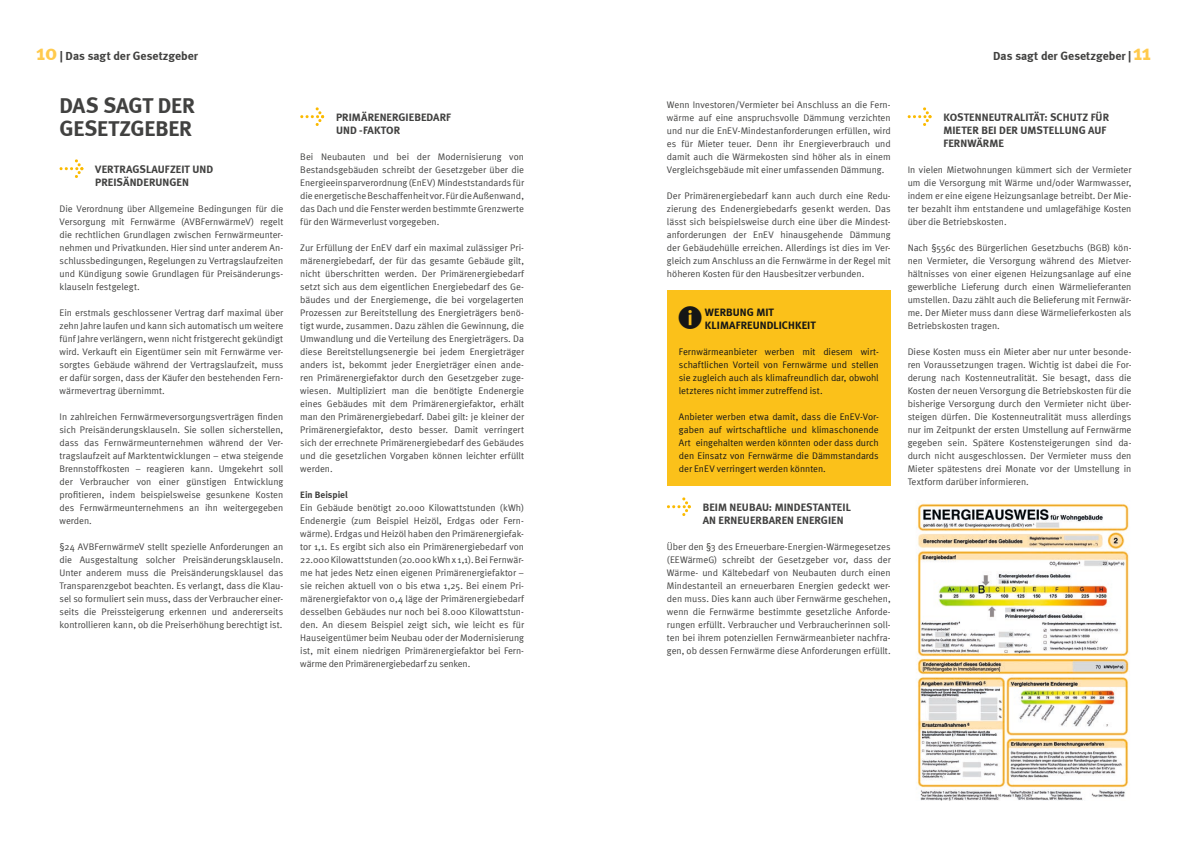
<style>
.page{position:relative;width:1191px;height:842px;background:#fff}
.page>*{position:absolute;margin:0;border:0;box-sizing:border-box;transform-origin:0 0}
.t1{font:700 22px/23px "Meta";letter-spacing:-.005em;color:#414140}
.t2{font:700 12px "Meta";color:#414140}
.t3{font:700 11px/13px "Meta";letter-spacing:.005em;color:#414140}
.t4{font:700 11px/13px "Meta";letter-spacing:.005em;color:#151616}
.t5{font:9.5px/13px "Meta Normal";color:#414140;text-align:justify}
.t6{font:9.5px/13px "Meta Normal";color:#151616;text-align:justify}
.t7{font:700 9.5px "Meta";color:#414140}
.s1{font-size:22px;color:#ffca4d}
</style>
<div class="page">
<div style="left:667px;top:290px;width:223px;height:195px;background:#fbc11a"></div>
<svg style="left:60px;top:159px;width:23px;height:19px"></svg>
<svg style="left:300px;top:107px;width:24px;height:19px"></svg>
<svg style="left:667px;top:497px;width:24px;height:19px"></svg>
<svg style="left:907px;top:107px;width:24px;height:19px"></svg>
<img style="left:917px;top:503px;width:212px;height:297px">
<p class="t2" style="left:36px;top:49px;width:163px"><span class="s1">10</span> | Das sagt der Gesetzgeber</p>
<p class="t2" style="left:993px;top:49px;width:159px">Das sagt der Gesetzgeber | <span class="s1">11</span></p>
<h1 class="t1" style="left:60px;top:93px;width:137px">DAS SAGT DER<br>GESETZGEBER</h1>
<p class="t3" style="left:95px;top:163px;width:119px">VERTRAGSLAUFZEIT UND<br>PREISÄNDERUNGEN</p>
<p class="t5" style="left:60px;top:202px;width:225px">Die Verordnung über Allgemeine Bedingungen für die Versorgung mit Fernwärme (AVBFernwärmeV) regelt die rechtlichen Grundlagen zwischen Fernwärmeunter&shy;nehmen und Privatkunden. Hier sind unter anderem An&shy;schlussbedingungen, Regelungen zu Vertragslaufzeiten und Kündigung sowie Grundlagen für Preisänderungs&shy;klauseln festgelegt.</p>
<p class="t5" style="left:60px;top:306px;width:225px">Ein erstmals geschlossener Vertrag darf maximal über zehn Jahre laufen und kann sich automatisch um weitere fünf Jahre verlängern, wenn nicht fristgerecht gekündigt wird. Verkauft ein Eigentümer sein mit Fernwärme ver&shy;sorgtes Gebäude während der Vertragslaufzeit, muss er dafür sorgen, dass der Käufer den bestehenden Fern&shy;wärmevertrag übernimmt.</p>
<p class="t5" style="left:60px;top:410px;width:225px">In zahlreichen Fernwärmeversorgungsverträgen finden sich Preisänderungsklauseln. Sie sollen sicherstellen, dass das Fernwärmeunternehmen während der Ver&shy;tragslaufzeit auf Marktentwicklungen – etwa steigende Brennstoffkosten – reagieren kann. Umgekehrt soll der Verbraucher von einer günstigen Entwicklung profitieren, indem beispielsweise gesunkene Kosten des Fernwärmeunternehmens an ihn weitergegeben werden.</p>
<p class="t5" style="left:60px;top:540px;width:225px">§24 AVBFernwärmeV stellt spezielle Anforderungen an die Ausgestaltung solcher Preisänderungsklauseln.<br>Unter anderem muss die Preisänderungsklausel das Transparenzgebot beachten. Es verlangt, dass die Klau&shy;sel so formuliert sein muss, dass der Verbraucher einer&shy;seits die Preissteigerung erkennen und andererseits kontrollieren kann, ob die Preiserhöhung berechtigt ist.</p>
<p class="t5" style="left:667px;top:98px;width:225px">Wenn Investoren/Vermieter bei Anschluss an die Fern&shy;wärme auf eine anspruchsvolle Dämmung verzichten und nur die EnEV-Mindestanforderungen erfüllen, wird es für Mieter teuer. Denn ihr Energieverbrauch und damit auch die Wärmekosten sind höher als in einem Vergleichsgebäude mit einer umfassenden Dämmung.</p>
<p class="t5" style="left:667px;top:189px;width:225px">Der Primärenergiebedarf kann auch durch eine Redu&shy;zierung des Endenergiebedarfs gesenkt werden. Das lässt sich beispielsweise durch eine über die Mindest&shy;anforderungen der EnEV hinausgehende Dämmung der Gebäudehülle erreichen. Allerdings ist dies im Ver&shy;gleich zum Anschluss an die Fernwärme in der Regel mit höheren Kosten für den Hausbesitzer verbunden.</p>
<p class="t4" style="left:705px;top:306px;width:112px">WERBUNG MIT<br>KLIMAFREUNDLICHKEIT</p>
<p class="t6" style="left:679px;top:345px;width:201px">Fernwärmeanbieter werben mit diesem wirt&shy;schaftlichen Vorteil von Fernwärme und stellen sie zugleich auch als klimafreundlich dar, obwohl letzteres nicht immer zutreffend ist.</p>
<p class="t6" style="left:679px;top:410px;width:201px">Anbieter werben etwa damit, dass die EnEV-Vor&shy;gaben auf wirtschaftliche und klimaschonende Art eingehalten werden könnten oder dass durch den Einsatz von Fernwärme die Dämmstandards der EnEV verringert werden könnten.</p>
<p class="t3" style="left:702px;top:501px;width:150px">BEIM NEUBAU: MINDESTANTEIL<br>AN ERNEUERBAREN ENERGIEN</p>
<p class="t5" style="left:667px;top:540px;width:225px">Über den §3 des Erneuerbare-Energien-Wärmegesetzes (EEWärmeG) schreibt der Gesetzgeber vor, dass der Wärme- und Kältebedarf von Neubauten durch einen Mindestanteil an erneuerbaren Energien gedeckt wer&shy;den muss. Dies kann auch über Fernwärme geschehen, wenn die Fernwärme bestimmte gesetzliche Anforde&shy;rungen erfüllt. Verbraucher und Verbraucherinnen soll&shy;ten bei ihrem potenziellen Fernwärmeanbieter nachfra&shy;gen, ob dessen Fernwärme diese Anforderungen erfüllt.</p>
<p class="t3" style="left:336px;top:111px;width:117px">PRIMÄRENERGIEBEDARF<br>UND -FAKTOR</p>
<p class="t5" style="left:300px;top:150px;width:225px">Bei Neubauten und bei der Modernisierung von Bestandsgebäuden schreibt der Gesetzgeber über die Energieeinsparverordnung (EnEV) Mindeststandards für die energetische Beschaffenheit vor. Für die Außenwand, das Dach und die Fenster werden bestimmte Grenzwerte für den Wärmeverlust vorgegeben.</p>
<p class="t5" style="left:300px;top:241px;width:225px">Zur Erfüllung der EnEV darf ein maximal zulässiger Pri&shy;märenergiebedarf, der für das gesamte Gebäude gilt, nicht überschritten werden. Der Primärenergiebedarf setzt sich aus dem eigentlichen Energiebedarf des Ge&shy;bäudes und der Energiemenge, die bei vorgelagerten Prozessen zur Bereitstellung des Energieträgers benö&shy;tigt wurde, zusammen. Dazu zählen die Gewinnung, die Umwandlung und die Verteilung des Energieträgers. Da diese Bereitstellungsenergie bei jedem Energieträger anders ist, bekommt jeder Energieträger einen ande&shy;ren Primärenergiefaktor durch den Gesetzgeber zuge&shy;wiesen. Multipliziert man die benötigte Endenergie eines Gebäudes mit dem Primärenergiefaktor, erhält man den Primärenergiebedarf. Dabei gilt: je kleiner der Primärenergiefaktor, desto besser. Damit verringert sich der errechnete Primärenergiebedarf des Gebäudes und die gesetzlichen Vorgaben können leichter erfüllt werden.</p>
<p class="t7" style="left:300px;top:489px;width:49px">Ein Beispiel</p>
<p class="t5" style="left:300px;top:501px;width:225px">Ein Gebäude benötigt 20.000 Kilowattstunden (kWh)<br>Endenergie (zum Beispiel Heizöl, Erdgas oder Fern&shy;wärme). Erdgas und Heizöl haben den Primärenergiefak&shy;tor 1,1. Es ergibt sich also ein Primärenergiebedarf von 22.000 Kilowattstunden (20.000 kWh x 1,1). Bei Fernwär&shy;me hat jedes Netz einen eigenen Primärenergiefaktor – sie reichen aktuell von 0 bis etwa 1,25. Bei einem Pri&shy;märenergiefaktor von 0,4 läge der Primärenergiebedarf desselben Gebäudes nur noch bei 8.000 Kilowattstun&shy;den. An diesem Beispiel zeigt sich, wie leicht es für Hauseigentümer beim Neubau oder der Modernisierung ist, mit einem niedrigen Primärenergiefaktor bei Fern&shy;wärme den Primärenergiebedarf zu senken.</p>
<p class="t3" style="left:943px;top:111px;width:167px">KOSTENNEUTRALITÄT: SCHUTZ FÜR<br>MIETER BEI DER UMSTELLUNG AUF<br>FERNWÄRME</p>
<p class="t5" style="left:907px;top:163px;width:225px">In vielen Mietwohnungen kümmert sich der Vermieter um die Versorgung mit Wärme und/oder Warmwasser, indem er eine eigene Heizungsanlage betreibt. Der Mie&shy;ter bezahlt ihm entstandene und umlagefähige Kosten über die Betriebskosten.</p>
<p class="t5" style="left:907px;top:241px;width:225px">Nach §556c des Bürgerlichen Gesetzbuchs (BGB) kön&shy;nen Vermieter, die Versorgung während des Mietver&shy;hältnisses von einer eigenen Heizungsanlage auf eine gewerbliche Lieferung durch einen Wärmelieferanten umstellen. Dazu zählt auch die Belieferung mit Fernwär&shy;me. Der Mieter muss dann diese Wärmelieferkosten als Betriebskosten tragen.</p>
<p class="t5" style="left:907px;top:345px;width:225px">Diese Kosten muss ein Mieter aber nur unter besonde&shy;ren Voraussetzungen tragen. Wichtig ist dabei die For&shy;derung nach Kostenneutralität. Sie besagt, dass die Kosten der neuen Versorgung die Betriebskosten für die bisherige Versorgung durch den Vermieter nicht über&shy;steigen dürfen. Die Kostenneutralität muss allerdings nur im Zeitpunkt der ersten Umstellung auf Fernwärme gegeben sein. Spätere Kostensteigerungen sind da&shy;durch nicht ausgeschlossen. Der Vermieter muss den Mieter spätestens drei Monate vor der Umstellung in Textform darüber informieren.</p>
</div>
